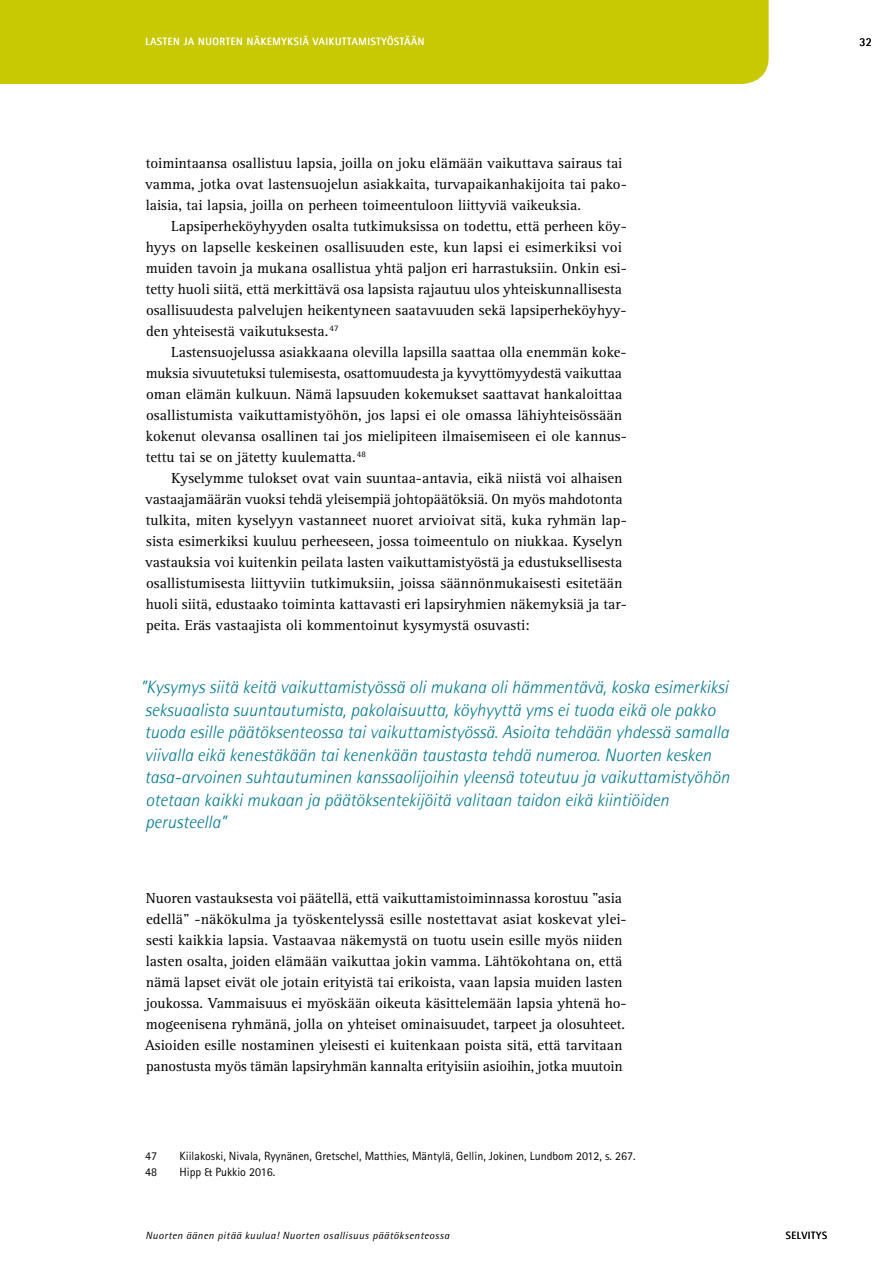
<style>
.page{position:relative;width:893px;height:1263px;background:#fff}
.page>*{position:absolute;margin:0;border:0;box-sizing:border-box;transform-origin:0 0}
.t1{font:italic 300 18px/22.5px "Rotis Semi Sans Std";color:#00778c}
.t2{font:15px/21px "Rotis Serif Std";color:#000}
.t3{font:12px "Rotis Sans Serif Std";color:#000}
.t4{font:12px "Rotis Semi Sans Std";color:#000}
.t5{font:italic 10.5px "Rotis Semi Sans Std";letter-spacing:.04em;color:#000}
.t6{font:10.5px "Rotis Semi Sans Std";letter-spacing:.06em;color:#fff}
.t7{font:10.5px "Rotis Semi Sans Std";letter-spacing:.06em;color:#000}
</style>
<div class="page">
<div style="left:0;top:0;width:769px;height:84px;background:#c8c803"></div>
<p class="t6" style="left:146px;top:35px;width:228px">LASTEN JA NUORTEN NÄKEMYKSIÄ VAI KUTTAMISTY</p>
<p class="t6" style="left:387px;top:35px;width:39px">ÖSTÄÄN</p>
<p class="t4" style="left:859px;top:35px;width:14px">32</p>
<p class="t6" style="left:342px;top:35px;width:6px">T</p>
<p class="t2" style="left:145px;top:153px;width:483px">toimintaansa osallistuu lapsia, joilla on joku elämään vaikuttava sairaus tai vamma, jotka ovat lastensuojelun asiakkaita, turvapaikanhakijoita tai pako&shy;laisia, tai lapsia, joilla on perheen toimeentuloon liittyviä vaikeuksia.</p>
<p class="t2" style="left:146px;top:216px;width:483px;text-indent:26px">Lapsiperheköyhyyden osalta tutkimuksissa on todettu, että perheen köy&shy;hyys on lapselle keskeinen osallisuuden este, kun lapsi ei esimerkiksi voi muiden tavoin ja mukana osallistua yhtä paljon eri harrastuksiin. Onkin esi&shy;tetty huoli siitä, että merkittävä osa lapsista rajautuu ulos yhteiskunnallisesta osallisuudesta palvelujen heikentyneen saatavuuden sekä lapsiperheköyhyy&shy;den yhteisestä vaikutuksesta.<sup>47</sup></p>
<p class="t2" style="left:146px;top:342px;width:483px;text-indent:26px">Lastensuojelussa asiakkaana olevilla lapsilla saattaa olla enemmän koke&shy;muksia sivuutetuksi tulemisesta, osattomuudesta ja kyvyttömyydestä vaikuttaa oman elämän kulkuun. Nämä lapsuuden kokemukset saattavat hankaloittaa osallistumista vaikuttamistyöhön, jos lapsi ei ole omassa lähiyhteisössään kokenut olevansa osallinen tai jos mielipiteen ilmaisemiseen ei ole kannus&shy;tettu tai se on jätetty kuulematta.<sup>48</sup></p>
<p class="t2" style="left:145px;top:468px;width:483px;text-indent:26px">Kyselymme tulokset ovat vain suuntaa-antavia, eikä niistä voi alhaisen vastaajamäärän vuoksi tehdä yleisempiä johtopäätöksiä. On myös mahdotonta tulkita, miten kyselyyn vastanneet nuoret arvioivat sitä, kuka ryhmän lap&shy;sista esimerkiksi kuuluu perheeseen, jossa toimeentulo on niukkaa. Kyselyn vastauksia voi kuitenkin peilata lasten vaikuttamistyöstä ja edustuksellisesta osallistumisesta liittyviin tutkimuksiin, joissa säännönmukaisesti esitetään huoli siitä, edustaako toiminta kattavasti eri lapsiryhmien näkemyksiä ja tar&shy;peita. Eräs vastaajista oli kommentoinut kysymystä osuvasti:</p>
<p class="t1" style="left:141px;top:675px;width:590px">”Kysymys siitä keitä vaikuttamistyössä oli mukana oli hämmentävä, koska esimerkiksi seksuaalista suuntautumista, pakolaisuutta, köyhyyttä yms ei tuoda eikä ole pakko tuoda esille päätöksenteossa tai vaikuttamistyössä. Asioita tehdään yhdessä samalla viivalla eikä kenestäkään tai kenenkään taustasta tehdä numeroa. Nuorten kesken tasa-arvoinen suhtautuminen kanssaolijoihin yleensä toteutuu ja vaikuttamistyöhön otetaan kaikki mukaan ja päätöksentekijöitä valitaan taidon eikä kiintiöiden perusteella”</p>
<p class="t2" style="left:145px;top:888px;width:484px">Nuoren vastauksesta voi päätellä, että vaikuttamistoiminnassa korostuu ”asia edellä” -näkökulma ja työskentelyssä esille nostettavat asiat koskevat ylei&shy;sesti kaikkia lapsia. Vastaavaa näkemystä on tuotu usein esille myös niiden lasten osalta, joiden elämään vaikuttaa jokin vamma. Lähtökohtana on, että nämä lapset eivät ole jotain erityistä tai erikoista, vaan lapsia muiden lasten joukossa. Vammaisuus ei myöskään oikeuta käsittelemään lapsia yhtenä ho&shy;mogeenisena ryhmänä, jolla on yhteiset ominaisuudet, tarpeet ja olosuhteet.<br>Asioiden esille nostaminen yleisesti ei kuitenkaan poista sitä, että tarvitaan panostusta myös tämän lapsiryhmän kannalta erityisiin asioihin, jotka muutoin</p>
<p class="t3" style="left:145px;top:1148px;width:13px">47</p>
<p class="t3" style="left:180px;top:1148px;width:457px">Kiilakoski, Nivala, Ryynänen, Gretschel, Matthies, Mäntylä, Gellin, Jokinen, Lundbom 2012, s. 267.</p>
<p class="t3" style="left:145px;top:1165px;width:13px">48</p>
<p class="t3" style="left:180px;top:1165px;width:97px">Hipp &amp; Pukkio 2016.</p>
<p class="t5" style="left:146px;top:1229px;width:305px">Nuorten äänen pitää kuulua! Nuorten osallisuus päätöksenteossa</p>
<p class="t7" style="left:786px;top:1229px;width:43px">SELVITYS</p>
</div>
